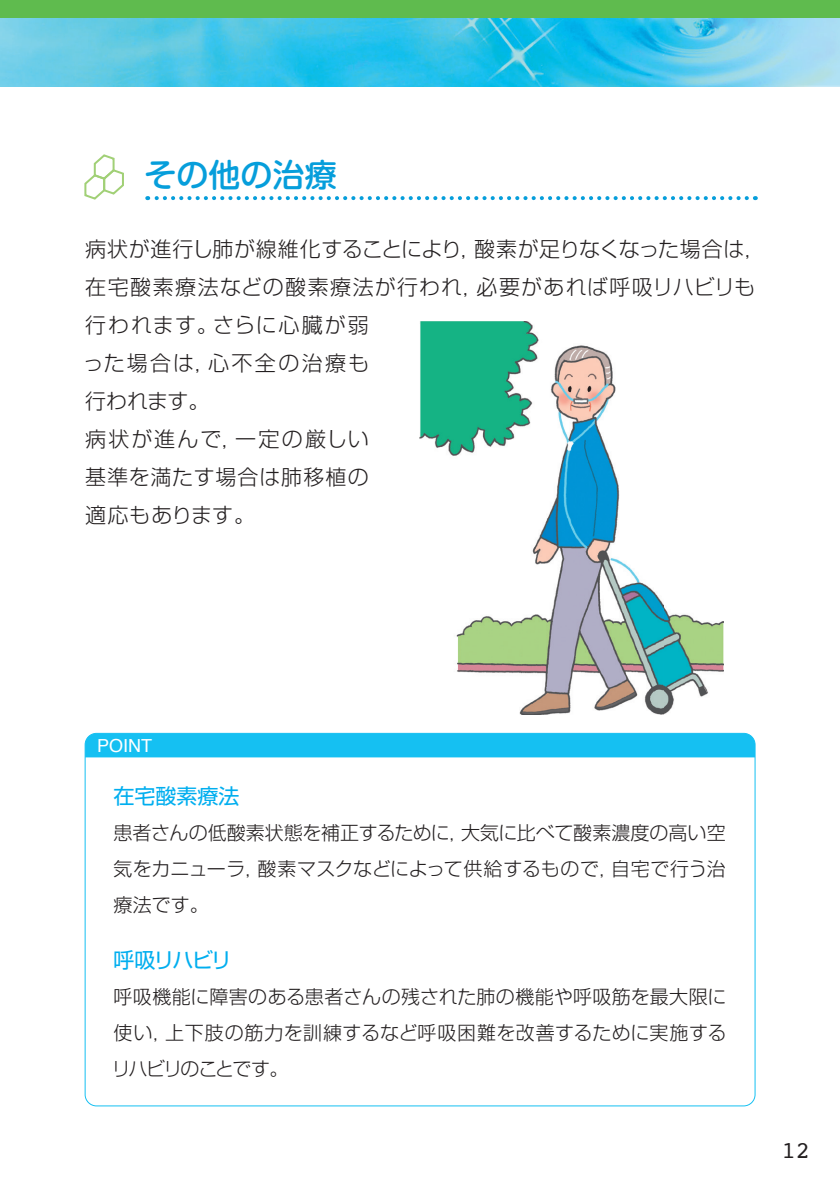
<style>
.page{position:relative;width:840px;height:1191px;background:#fff}
.page>*{position:absolute;margin:0;border:0;box-sizing:border-box;transform-origin:0 0}
.t1{font:500 32px "Shin M Go Pro";color:#069edb}
.t2{font:24px "Courier";color:#231f20}
.t3{font:300 21px/38px "Shin Go Pro";letter-spacing:.045em;color:#231f20}
.t4{font:21px "Shin Go Pro";color:#00aeef}
.t5{font:300 19px/36px "Shin Go Pro";color:#231f20;text-align:justify}
.t6{font:18px "Helvetica";color:#fff}
</style>
<div class="page">
<img style="left:0;top:17px;width:839px;height:70px">
<div style="left:0;top:0;width:839px;height:17px;background:#5fbb4e"></div>
<img style="left:419px;top:321px;width:304px;height:394px">
<svg style="left:147px;top:196px;width:599px;height:4px"></svg>
<svg style="left:84px;top:154px;width:40px;height:46px"></svg>
<div style="left:85px;top:733px;width:669px;height:24px;background:#15c0f2"></div>
<h1 class="t1" style="left:144px;top:149px;width:193px">その他の治療</h1>
<p class="t3" style="left:83px;top:227px;width:683px">病状が進行し肺が線維化することにより，酸素が足りなくなった場合は，在宅酸素療法などの酸素療法が行われ，必要があれば呼吸リハビリも行われます。さらに心臓が弱<br>った場合は，心不全の治療も<br>行われます。<br>病状が進んで，一定の厳しい<br>基準を満たす場合は肺移植の<br>適応もあります。</p>
<p class="t6" style="left:97px;top:731px;width:57px">POINT</p>
<p class="t4" style="left:113px;top:779px;width:128px">在宅酸素療法</p>
<p class="t5" style="left:113px;top:812px;width:613px">患者さんの低酸素状態を補正するために，大気に比べて酸素濃度の高い空気をカニューラ，酸素マスクなどによって供給するもので，自宅で行う治療法です。</p>
<p class="t4" style="left:113px;top:942px;width:120px">呼吸リハビリ</p>
<p class="t5" style="left:112px;top:976px;width:616px">呼吸機能に障害のある患者さんの残された肺の機能や呼吸筋を最大限に使い，上下肢の筋力を訓練するなど呼吸困難を改善するために実施するリハビリのことです。</p>
<p class="t2" style="left:781px;top:1132px;width:30px">12</p>
</div>
